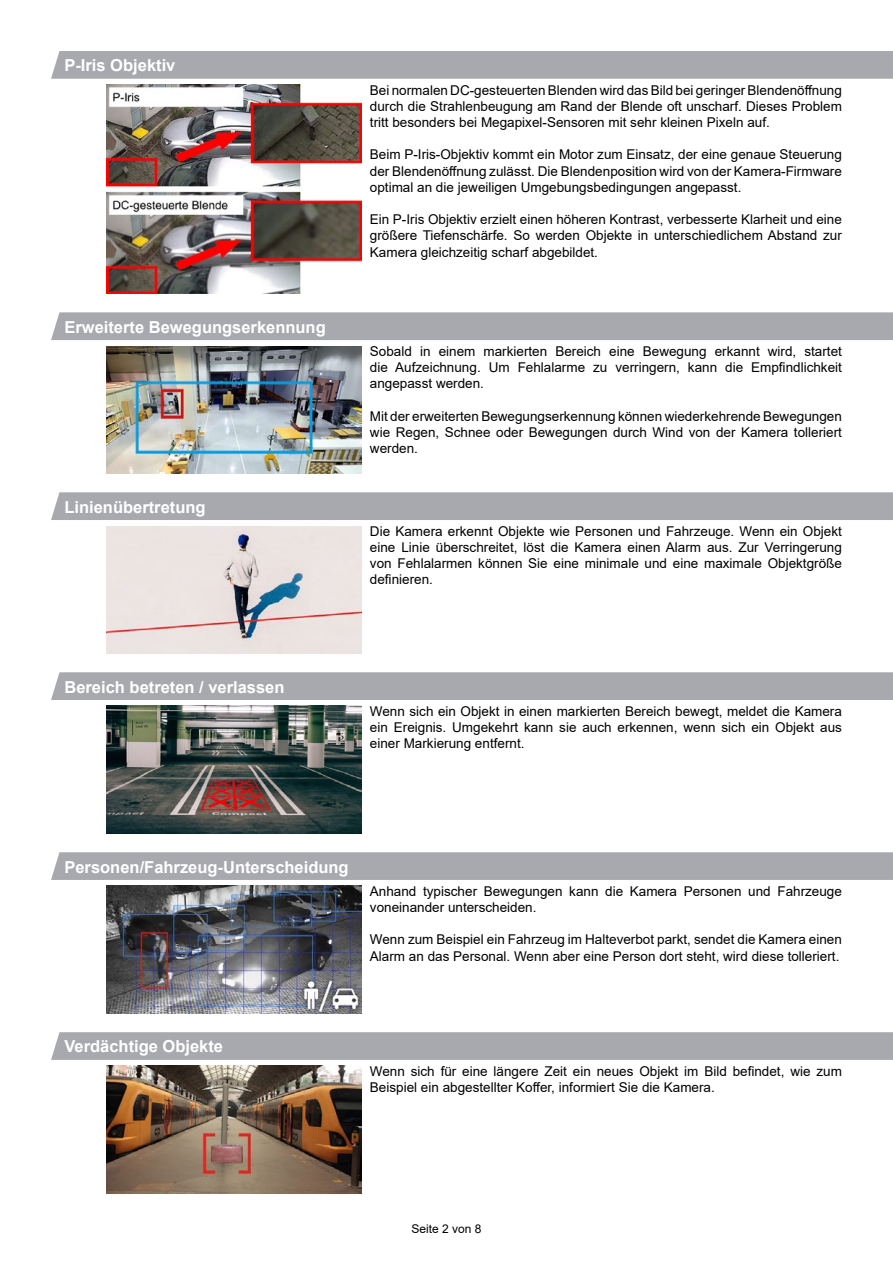
<style>
.page{position:relative;width:893px;height:1263px;background:#fff}
.page>*{position:absolute;margin:0;border:0;box-sizing:border-box;transform-origin:0 0}
.t1{font:700 16.5px "Arial";color:#fff}
.t2{font:13.5px/16.2px "Arial";color:#000;text-align:justify}
.t3{font:12px "Arial";color:#000}
</style>
<div class="page">
<div style="left:51px;top:51px;width:842px;height:28px;background:#a8a9af"></div>
<img style="left:106px;top:85px;width:255px;height:208px">
<div style="left:51px;top:312px;width:842px;height:28px;background:#a8a9af"></div>
<img style="left:106px;top:346px;width:255px;height:127px">
<div style="left:51px;top:492px;width:842px;height:28px;background:#a8a9af"></div>
<img style="left:106px;top:526px;width:255px;height:127px">
<div style="left:51px;top:672px;width:842px;height:28px;background:#a8a9af"></div>
<img style="left:106px;top:706px;width:255px;height:127px">
<div style="left:51px;top:852px;width:842px;height:28px;background:#a8a9af"></div>
<img style="left:106px;top:886px;width:255px;height:127px">
<div style="left:51px;top:1032px;width:842px;height:28px;background:#a8a9af"></div>
<img style="left:106px;top:1066px;width:255px;height:127px">
<p class="t1" style="left:64px;top:54px;width:112px">P-Iris Objektiv</p>
<p class="t1" style="left:64px;top:315px;width:263px">Erweiterte Bewegungserkennung</p>
<p class="t1" style="left:64px;top:495px;width:143px">Linienübertretung</p>
<p class="t1" style="left:64px;top:675px;width:222px">Bereich betreten / verlassen</p>
<p class="t2" style="left:370px;top:82px;width:473px">Bei normalen DC-gesteuerten Blenden wird das Bild bei geringer Blendenöffnung durch die Strahlenbeugung am Rand der Blende oft unscharf. Dieses Problem tritt besonders bei Megapixel-Sensoren mit sehr kleinen Pixeln auf.</p>
<p class="t2" style="left:370px;top:146px;width:473px">Beim P-Iris-Objektiv kommt ein Motor zum Einsatz, der eine genaue Steuerung der Blendenöffnung zulässt. Die Blendenposition wird von der Kamera-Firmware optimal an die jeweiligen Umgebungsbedingungen angepasst.</p>
<p class="t2" style="left:370px;top:211px;width:473px">Ein P-Iris Objektiv erzielt einen höheren Kontrast, verbesserte Klarheit und eine größere Tiefenschärfe. So werden Objekte in unterschiedlichem Abstand zur Kamera gleichzeitig scharf abgebildet.</p>
<p class="t2" style="left:370px;top:343px;width:473px">Sobald in einem markierten Bereich eine Bewegung erkannt wird, startet die Aufzeichnung. Um Fehlalarme zu verringern, kann die Empfindlichkeit angepasst werden.</p>
<p class="t2" style="left:370px;top:408px;width:473px">Mit der erweiterten Bewegungserkennung können wiederkehrende Bewegungen wie Regen, Schnee oder Bewegungen durch Wind von der Kamera tolleriert werden.</p>
<p class="t2" style="left:370px;top:523px;width:473px">Die Kamera erkennt Objekte wie Personen und Fahrzeuge. Wenn ein Objekt eine Linie überschreitet, löst die Kamera einen Alarm aus. Zur Verringerung von Fehlalarmen können Sie eine minimale und eine maximale Objektgröße definieren.</p>
<p class="t2" style="left:370px;top:703px;width:473px">Wenn sich ein Objekt in einen markierten Bereich bewegt, meldet die Kamera ein Ereignis. Umgekehrt kann sie auch erkennen, wenn sich ein Objekt aus einer Markierung entfernt.</p>
<p class="t1" style="left:64px;top:855px;width:286px">Personen/Fahrzeug-Unterscheidung</p>
<p class="t2" style="left:370px;top:883px;width:473px">Anhand typischer Bewegungen kann die Kamera Personen und Fahrzeuge voneinander unterscheiden.</p>
<p class="t2" style="left:370px;top:931px;width:473px">Wenn zum Beispiel ein Fahrzeug im Halteverbot parkt, sendet die Kamera einen<br>Alarm an das Personal. Wenn aber eine Person dort steht, wird diese tolleriert.</p>
<p class="t1" style="left:64px;top:1035px;width:160px">Verdächtige Objekte</p>
<p class="t2" style="left:370px;top:1063px;width:473px">Wenn sich für eine längere Zeit ein neues Objekt im Bild befindet, wie zum<br>Beispiel ein abgestellter Koffer, informiert Sie die Kamera.</p>
<p class="t3" style="left:411px;top:1220px;width:72px">Seite 2 von 8</p>
</div>
